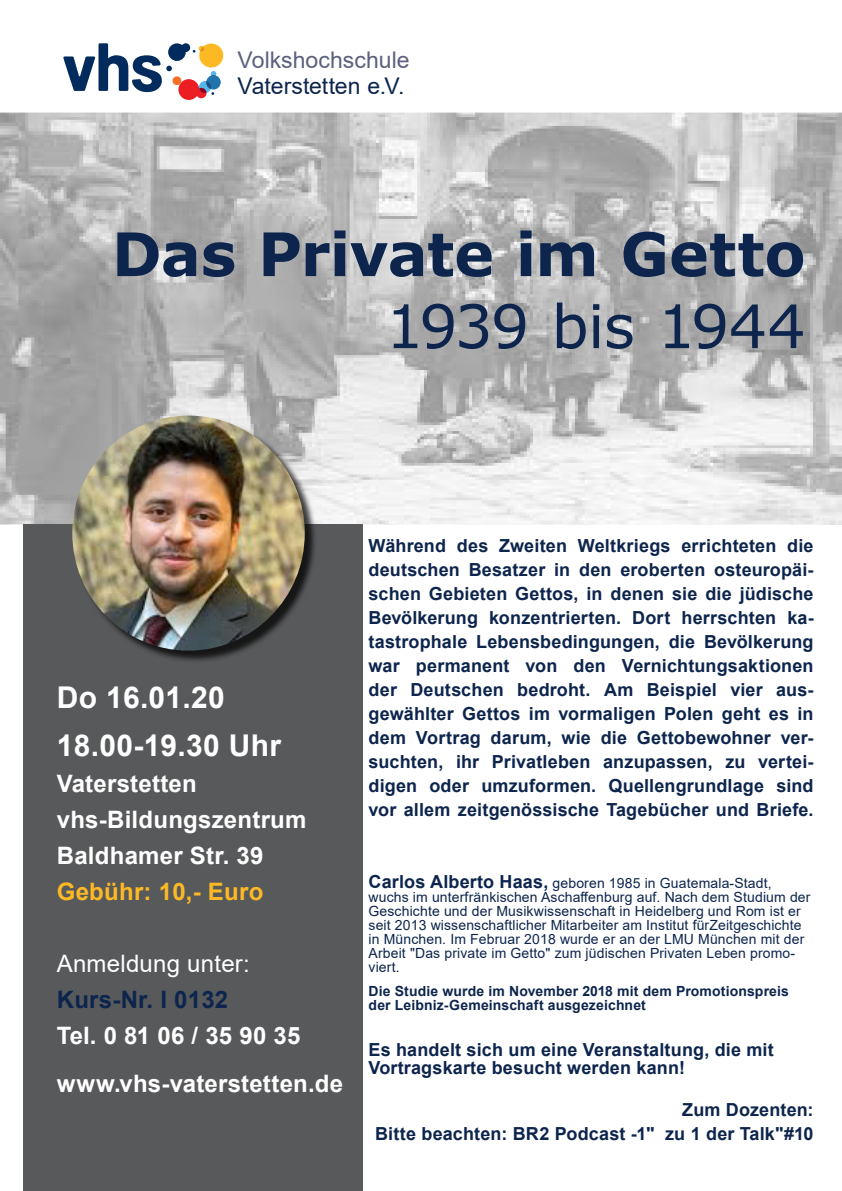
<style>
.page{position:relative;width:842px;height:1191px;background:#fff}
.page>*{position:absolute;margin:0;border:0;box-sizing:border-box;transform-origin:0 0}
.t1{font:700 60px "Verdana";letter-spacing:-.01em;color:#0d254d}
.t2{font:60px "Verdana";letter-spacing:-.02em;color:#0d254d}
.t3{font:700 30px/48px "Arial";letter-spacing:.01em;color:#fff}
.t4{font:700 24px/36px "Arial";letter-spacing:.01em;color:#fff}
.t5{font:700 24px "Arial";letter-spacing:.01em;color:#fdb924}
.t6{font:24px "Arial";letter-spacing:.01em;color:#fff}
.t7{font:700 24px "Arial";letter-spacing:.01em;color:#0d254d}
.t8{font:23px "Arial";letter-spacing:-.005em;color:#0d254d}
.t9{font:23px "Arial";color:#5c607e}
.t10{font:700 18px/24px "Arial";letter-spacing:.01em;color:#0d254d;text-align:justify}
.t11{font:14px/14px "Arial";letter-spacing:.01em;color:#0d254d}
.t12{font:700 14px/14px "Arial";letter-spacing:.01em;color:#0d254d}
.s1{font-weight:700;font-size:18px}
</style>
<div class="page">
<img style="left:0;top:113px;width:842px;height:411px">
<svg style="left:63px;top:43px;width:160px;height:57px"></svg>
<div style="left:23px;top:524px;width:339px;height:667px;background:#58595b"></div>
<img style="left:147px;top:417px;width:170px;height:244px">
<img style="left:72px;top:415px;width:233px;height:235px">
<p class="t9" style="left:238px;top:44px;width:173px">Volkshochschule</p>
<p class="t8" style="left:238px;top:70px;width:168px">Vaterstetten e.V.</p>
<h1 class="t1" style="left:112px;top:212px;width:695px">Das Private im Getto</h1>
<h1 class="t2" style="left:386px;top:285px;width:422px">1939 bis 1944</h1>
<h2 class="t3" style="left:57px;top:674px;width:226px">Do 16.01.20<br>18.00-19.30 Uhr</h2>
<h3 class="t4" style="left:57px;top:766px;width:251px">Vaterstetten vhs-Bildungszentrum<br>Baldhamer Str. 39</h3>
<h3 class="t5" style="left:57px;top:875px;width:208px">Gebühr: 10,- Euro</h3>
<h3 class="t6" style="left:57px;top:947px;width:195px">Anmeldung unter:</h3>
<h3 class="t7" style="left:57px;top:983px;width:173px">Kurs-Nr. I 0132</h3>
<h3 class="t4" style="left:57px;top:1012px;width:288px;line-height:48px">Tel. 0 81 06 / 35 90 35 www.vhs-vaterstetten.de</h3>
<p class="t10" style="left:369px;top:534px;width:447px">Während des Zweiten Weltkriegs errichteten die deutschen Besatzer in den eroberten osteuropäi&shy;schen Gebieten Gettos, in denen sie die jüdische Bevölkerung konzentrierten. Dort herrschten ka&shy;tastrophale Lebensbedingungen, die Bevölkerung war permanent von den Vernichtungsaktionen der Deutschen bedroht. Am Beispiel vier aus&shy;gewählter Gettos im vormaligen Polen geht es in dem Vortrag darum, wie die Gettobewohner ver&shy;suchten, ihr Privatleben anzupassen, zu vertei&shy;digen oder umzuformen. Quellengrundlage sind vor allem zeitgenössische Tagebücher und Briefe.</p>
<p class="t11" style="left:369px;top:876px;width:443px"><span class="s1">Carlos Alberto Haas,</span> geboren 1985 in Guatemala-Stadt, wuchs im unterfränkischen Aschaffenburg auf. Nach dem Studium der Geschichte und der Musikwissenschaft in Heidelberg und Rom ist er seit 2013 wissenschaftlicher Mitarbeiter am Institut fürZeitgeschichte in München. Im Februar 2018 wurde er an der LMU München mit der Arbeit "Das private im Getto" zum jüdischen Privaten Leben promo&shy;viert.</p>
<p class="t12" style="left:369px;top:984px;width:422px">Die Studie wurde im November 2018 mit dem Promotionspreis der Leibniz-Gemeinschaft ausgezeichnet</p>
<p class="t10" style="left:369px;top:1041px;width:407px;line-height:18px">Es handelt sich um eine Veranstaltung, die mit<br>Vortragskarte besucht werden kann!</p>
<p class="t10" style="left:375px;top:1098px;width:440px;text-align:right">Zum Dozenten:<br>Bitte beachten: BR2 Podcast -1" zu 1 der Talk"#10</p>
</div>
